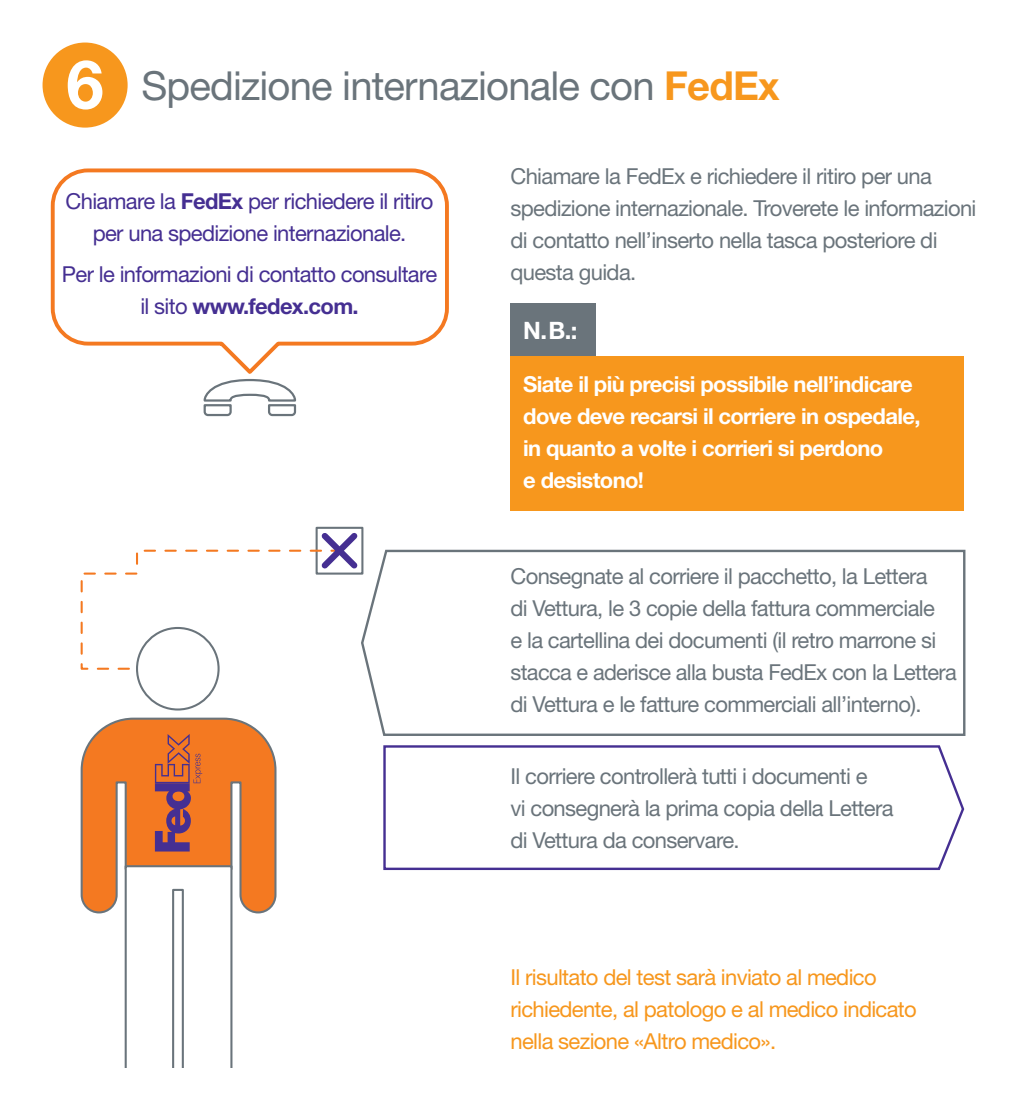
<style>
.page{position:relative;width:1021px;height:1106px;background:#fff}
.page>*{position:absolute;margin:0;border:0;box-sizing:border-box;transform-origin:0 0}
.t1{font:40px "Helvetica Neue LT Std";letter-spacing:-.02em;color:#6a747b}
.t2{font:700 24px "Helvetica Neue LT Std";color:#fff}
.t3{font:22px/32px "Helvetica Neue LT Std";letter-spacing:-.03em;color:#6a747b}
.t4{font:22px/32px "Helvetica Neue LT Std";letter-spacing:-.03em;color:#452f92;text-align:center}
.t5{font:700 22px/32px "Helvetica Neue LT Std";letter-spacing:-.03em;color:#fff}
.t6{font:22px/32px "Helvetica Neue LT Std";letter-spacing:-.03em;color:#f7971d}
.s1{font-weight:700;font-size:67.6px;color:#fff}
.s2{font-weight:700;color:#f7971d}
.s3{font-weight:700}
</style>
<div class="page">
<div style="left:43px;top:43px;width:85px;height:85px;background:#f7971d;border-radius:50%"></div>
<div style="left:510px;top:356px;width:454px;height:155px;background:#f7971d"></div>
<div style="left:510px;top:303px;width:85px;height:53px;background:#6a747b"></div>
<svg style="left:383px;top:745px;width:582px;height:126px"></svg>
<svg style="left:363px;top:548px;width:603px;height:188px"></svg>
<svg style="left:203px;top:379px;width:94px;height:38px"></svg>
<svg style="left:51px;top:168px;width:398px;height:206px"></svg>
<svg style="left:80px;top:717px;width:197px;height:351px"></svg>
<svg style="left:80px;top:527px;width:283px;height:144px"></svg>
<h1 class="t1" style="left:66px;top:62px;width:714px"><span class="s1">6</span> Spedizione internazionale con <span class="s2">FedEx</span></h1>
<p class="t4" style="left:66px;top:185px;width:369px">Chiamare la <span class="s3">FedEx</span> per richiedere il ritiro per una spedizione internazionale.</p>
<p class="t4" style="left:62px;top:258px;width:377px">Per le informazioni di contatto consultare il sito <span class="s3">www.fedex.com.</span></p>
<p class="t3" style="left:510px;top:160px;width:467px">Chiamare la FedEx e richiedere il ritiro per una spedizione internazionale. Troverete le informazioni di contatto nell’inserto nella tasca posteriore di questa guida.</p>
<p class="t2" style="left:523px;top:315px;width:56px">N.B.:</p>
<p class="t5" style="left:523px;top:368px;width:398px">Siate il più precisi possibile nell’indicare dove deve recarsi il corriere in ospedale, in quanto a volte i corrieri si perdono<br>e desistono!</p>
<p class="t3" style="left:510px;top:560px;width:448px">Consegnate al corriere il pacchetto, la Lettera<br>di Vettura, le 3 copie della fattura commerciale<br>e la cartellina dei documenti (il retro marrone si stacca e aderisce alla busta FedEx con la Lettera di Vettura e le fatture commerciali all’interno).</p>
<p class="t3" style="left:510px;top:759px;width:384px">Il corriere controllerà tutti i documenti e<br>vi consegnerà la prima copia della Lettera di Vettura da conservare.</p>
<p class="t6" style="left:510px;top:961px;width:408px">Il risultato del test sarà inviato al medico richiedente, al patologo e al medico indicato nella sezione «Altro medico».</p>
</div>
